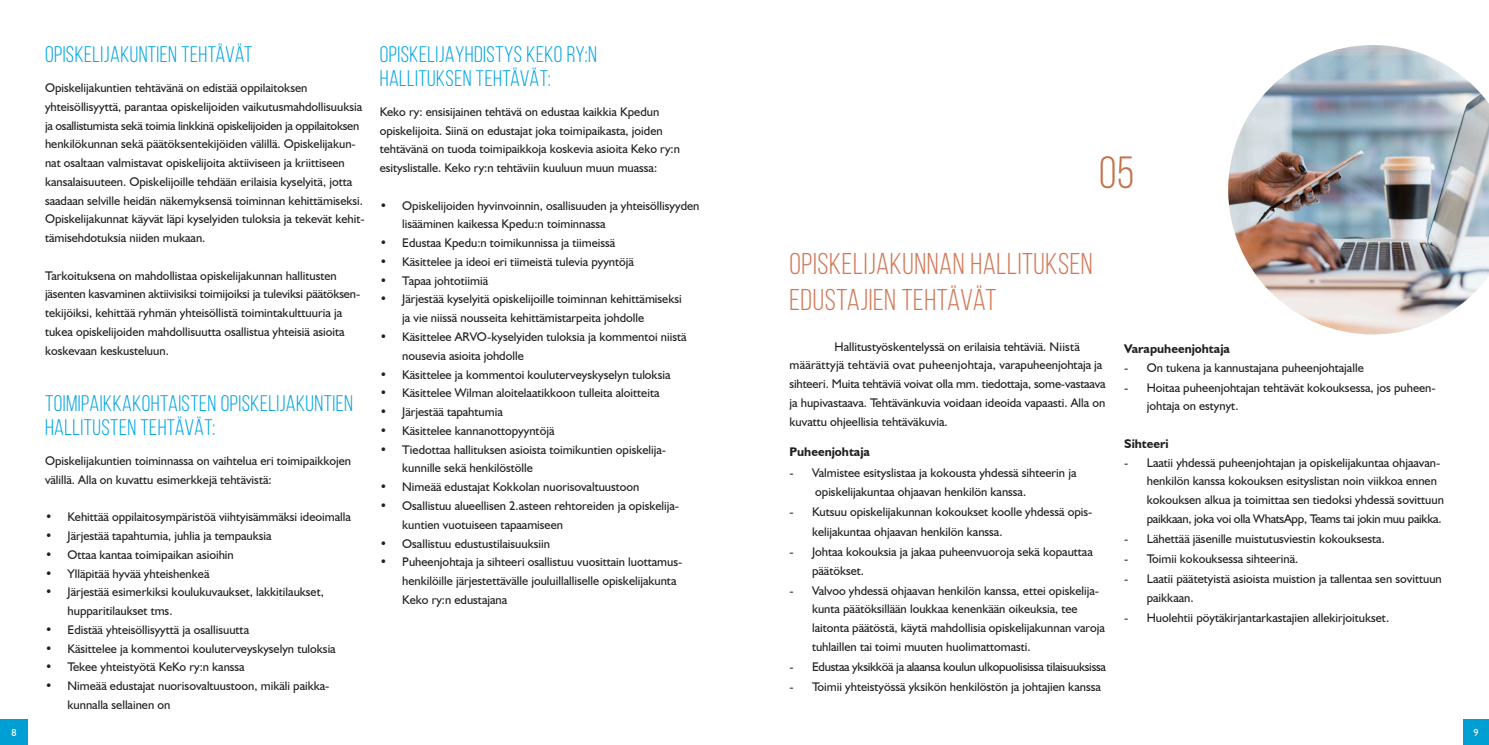
<style>
.page{position:relative;width:1489px;height:745px;background:#fff}
.page>*{position:absolute;margin:0;border:0;box-sizing:border-box;transform-origin:0 0}
.t1{font:45px "Bebas Neue";color:#c66f4a}
.t2{font:30px "Bebas Neue";letter-spacing:.02em;color:#d17858}
.t3{font:22.5px/23.8px "Bebas Neue";letter-spacing:.02em;color:#00a5e3}
.t4{font:12.5px/18.8px "Humanist 521 BT";color:#231f20}
.t5{font:12.5px "Humanist 521 BT";letter-spacing:-.02em;color:#231f20}
.t6{font:700 12.5px "Humanist 521 BT";color:#231f20}
.t7{font:10px "Humanist 521 BT";color:#fff}
</style>
<div class="page">
<div style="left:0;top:718px;width:28px;height:26px;background:#009fd3"></div>
<div style="left:1462px;top:718px;width:26px;height:26px;background:#009fd3"></div>
<img style="left:1228px;top:45px;width:260px;height:289px">
<p class="t3" style="left:45px;top:42px;width:209px">OPISKELIJAKUNTIEN TEHTÄVÄT</p>
<p class="t4" style="left:45px;top:78px;width:264px">Opiskelijakuntien tehtävänä on edistää oppilaitoksen</p>
<p class="t4" style="left:45px;top:97px;width:321px">yhteisöllisyyttä, parantaa opiskelijoiden vaikutusmahdollisuuksia ja osallistumista sekä toimia linkkinä opiskelijoiden ja oppilaitoksen henkilökunnan sekä päätöksentekijöiden välillä. Opiskelijakun&shy;nat osaltaan valmistavat opiskelijoita aktiiviseen ja kriittiseen kansalaisuuteen. Opiskelijoille tehdään erilaisia kyselyitä, jotta saadaan selville heidän näkemyksensä toiminnan kehittämiseksi.<br>Opiskelijakunnat käyvät läpi kyselyiden tuloksia ja tekevät kehit&shy;tämisehdotuksia niiden mukaan.</p>
<p class="t4" style="left:45px;top:265px;width:317px">Tarkoituksena on mahdollistaa opiskelijakunnan hallitusten jäsenten kasvaminen aktiivisiksi toimijoiksi ja tuleviksi päätöksen&shy;tekijöiksi, kehittää ryhmän yhteisöllistä toimintakulttuuria ja tukea opiskelijoiden mahdollisuutta osallistua yhteisiä asioita koskevaan keskusteluun.</p>
<p class="t3" style="left:45px;top:391px;width:309px">TOIMIPAIKKAKOHTAISTEN OPISKELIJAKUNTIEN<br>HALLITUSTEN TEHTÄVÄT:</p>
<p class="t4" style="left:45px;top:450px;width:307px">Opiskelijakuntien toiminnassa on vaihtelua eri toimipaikkojen välillä. Alla on kuvattu esimerkkejä tehtävistä:</p>
<p class="t4" style="left:45px;top:507px;width:307px">• Kehittää oppilaitosympäristöä viihtyisämmäksi ideoimalla</p>
<p class="t4" style="left:45px;top:525px;width:228px">• Järjestää tapahtumia, juhlia ja tempauksia</p>
<p class="t4" style="left:45px;top:544px;width:190px">• Ottaa kantaa toimipaikan asioihin</p>
<p class="t4" style="left:45px;top:563px;width:166px">• Ylläpitää hyvää yhteishenkeä</p>
<p class="t4" style="left:68px;top:582px;width:258px;text-indent:-22px">• Järjestää esimerkiksi koulukuvaukset, lakkitilaukset, hupparitilaukset tms.</p>
<p class="t4" style="left:45px;top:619px;width:205px">• Edistää yhteisöllisyyttä ja osallisuutta</p>
<p class="t4" style="left:45px;top:638px;width:292px">• Käsittelee ja kommentoi kouluterveyskyselyn tuloksia</p>
<p class="t4" style="left:45px;top:657px;width:201px">• Tekee yhteistyötä KeKo ry:n kanssa</p>
<p class="t4" style="left:68px;top:675px;width:263px;text-indent:-22px">• Nimeää edustajat nuorisovaltuustoon, mikäli paikka&shy;kunnalla sellainen on</p>
<p class="t3" style="left:380px;top:42px;width:219px">OPISKELIJAYHDISTYS KEKO RY:N</p>
<p class="t3" style="left:380px;top:66px;width:172px">HALLITUKSEN TEHTÄVÄT:</p>
<p class="t4" style="left:380px;top:102px;width:281px">Keko ry: ensisijainen tehtävä on edustaa kaikkia Kpedun</p>
<p class="t4" style="left:380px;top:120px;width:302px">opiskelijoita. Siinä on edustajat joka toimipaikasta, joiden tehtävänä on tuoda toimipaikkoja koskevia asioita Keko ry:n esityslistalle. Keko ry:n tehtäviin kuuluun muun muassa:</p>
<p class="t4" style="left:402px;top:195px;width:299px;text-indent:-22px">• Opiskelijoiden hyvinvoinnin, osallisuuden ja yhteisöllisyyden lisääminen kaikessa Kpedu:n toiminnassa</p>
<p class="t4" style="left:380px;top:233px;width:237px">• Edustaa Kpedu:n toimikunnissa ja tiimeissä</p>
<p class="t4" style="left:380px;top:252px;width:256px">• Käsittelee ja ideoi eri tiimeistä tulevia pyyntöjä</p>
<p class="t4" style="left:380px;top:270px;width:110px">• Tapaa johtotiimiä</p>
<p class="t4" style="left:402px;top:289px;width:281px;text-indent:-22px">• Järjestää kyselyitä opiskelijoille toiminnan kehittämiseksi ja vie niissä nousseita kehittämistarpeita johdolle</p>
<p class="t4" style="left:402px;top:327px;width:286px;text-indent:-22px">• Käsittelee ARVO-kyselyiden tuloksia ja kommentoi niistä nousevia asioita johdolle</p>
<p class="t4" style="left:380px;top:364px;width:292px">• Käsittelee ja kommentoi kouluterveyskyselyn tuloksia</p>
<p class="t4" style="left:380px;top:383px;width:281px">• Käsittelee Wilman aloitelaatikkoon tulleita aloitteita</p>
<p class="t4" style="left:380px;top:402px;width:125px">• Järjestää tapahtumia</p>
<p class="t4" style="left:380px;top:420px;width:176px">• Käsittelee kannanottopyyntöjä</p>
<p class="t4" style="left:402px;top:439px;width:265px;text-indent:-22px">• Tiedottaa hallituksen asioista toimikuntien opiskelija&shy;kunnille sekä henkilöstölle</p>
<p class="t4" style="left:380px;top:477px;width:261px">• Nimeää edustajat Kokkolan nuorisovaltuustoon</p>
<p class="t4" style="left:402px;top:495px;width:278px;text-indent:-22px">• Osallistuu alueellisen 2.asteen rehtoreiden ja opiskelija&shy;kuntien vuotuiseen tapaamiseen</p>
<p class="t4" style="left:380px;top:533px;width:172px">• Osallistuu edustustilaisuuksiin</p>
<p class="t4" style="left:402px;top:552px;width:281px;text-indent:-22px">• Puheenjohtaja ja sihteeri osallistuu vuosittain luottamus&shy;henkilöille järjestettävälle jouluillalliselle opiskelijakunta<br>Keko ry:n edustajana</p>
<p class="t1" style="left:1099px;top:148px;width:37px">05</p>
<p class="t2" style="left:789px;top:248px;width:305px">OPISKELIJAKUNNAN HALLITUKSEN</p>
<p class="t2" style="left:789px;top:284px;width:208px">EDUSTAJIEN TEHTÄVÄT</p>
<p class="t4" style="left:789px;top:336px;width:318px;text-indent:45px">Hallitustyöskentelyssä on erilaisia tehtäviä. Niistä määrättyjä tehtäviä ovat puheenjohtaja, varapuheenjohtaja ja sihteeri. Muita tehtäviä voivat olla mm. tiedottaja, some-vastaava ja hupivastaava. Tehtävänkuvia voidaan ideoida vapaasti. Alla on kuvattu ohjeellisia tehtäväkuvia.</p>
<p class="t6" style="left:789px;top:443px;width:82px">Puheenjohtaja</p>
<p class="t4" style="left:815px;top:462px;width:263px;text-indent:-26px">- Valmistee esityslistaa ja kokousta yhdessä sihteerin ja opiskelijakuntaa ohjaavan henkilön kanssa.</p>
<p class="t4" style="left:812px;top:501px;width:282px;line-height:20px;text-indent:-22px">- Kutsuu opiskelijakunnan kokoukset koolle yhdessä opis&shy;kelijakuntaa ohjaavan henkilön kanssa.</p>
<p class="t4" style="left:812px;top:541px;width:282px;text-indent:-22px">- Johtaa kokouksia ja jakaa puheenvuoroja sekä kopauttaa päätökset.</p>
<p class="t4" style="left:812px;top:580px;width:294px;text-indent:-22px">- Valvoo yhdessä ohjaavan henkilön kanssa, ettei opiskelija&shy;kunta päätöksillään loukkaa kenenkään oikeuksia, tee laitonta päätöstä, käytä mahdollisia opiskelijakunnan varoja tuhlaillen tai toimi muuten huolimattomasti.</p>
<p class="t5" style="left:789px;top:658px;width:318px">- Edustaa yksikköä ja alaansa koulun ulkopuolisissa tilaisuuksissa</p>
<p class="t4" style="left:789px;top:676px;width:313px">- Toimii yhteistyössä yksikön henkilöstön ja johtajien kanssa</p>
<p class="t6" style="left:1124px;top:340px;width:107px">Varapuheenjohtaja</p>
<p class="t4" style="left:1124px;top:357px;width:241px">- On tukena ja kannustajana puheenjohtajalle</p>
<p class="t4" style="left:1146px;top:377px;width:290px;text-indent:-22px">- Hoitaa puheenjohtajan tehtävät kokouksessa, jos puheen&shy;johtaja on estynyt.</p>
<p class="t6" style="left:1124px;top:435px;width:46px">Sihteeri</p>
<p class="t4" style="left:1146px;top:452px;width:299px;text-indent:-22px">- Laatii yhdessä puheenjohtajan ja opiskelijakuntaa ohjaavan&shy;henkilön kanssa kokouksen esityslistan noin viikkoa ennen kokouksen alkua ja toimittaa sen tiedoksi yhdessä sovittuun paikkaan, joka voi olla WhatsApp, Teams tai jokin muu paikka.</p>
<p class="t4" style="left:1124px;top:528px;width:262px">- Lähettää jäsenille muistutusviestin kokouksesta.</p>
<p class="t4" style="left:1124px;top:548px;width:176px">- Toimii kokouksessa sihteerinä.</p>
<p class="t4" style="left:1146px;top:568px;width:296px;text-indent:-22px">- Laatii päätetyistä asioista muistion ja tallentaa sen sovittuun paikkaan.</p>
<p class="t4" style="left:1124px;top:607px;width:266px">- Huolehtii pöytäkirjantarkastajien allekirjoitukset.</p>
<p class="t7" style="left:11px;top:725px;width:7px">8</p>
<p class="t7" style="left:1473px;top:725px;width:7px">9</p>
</div>
